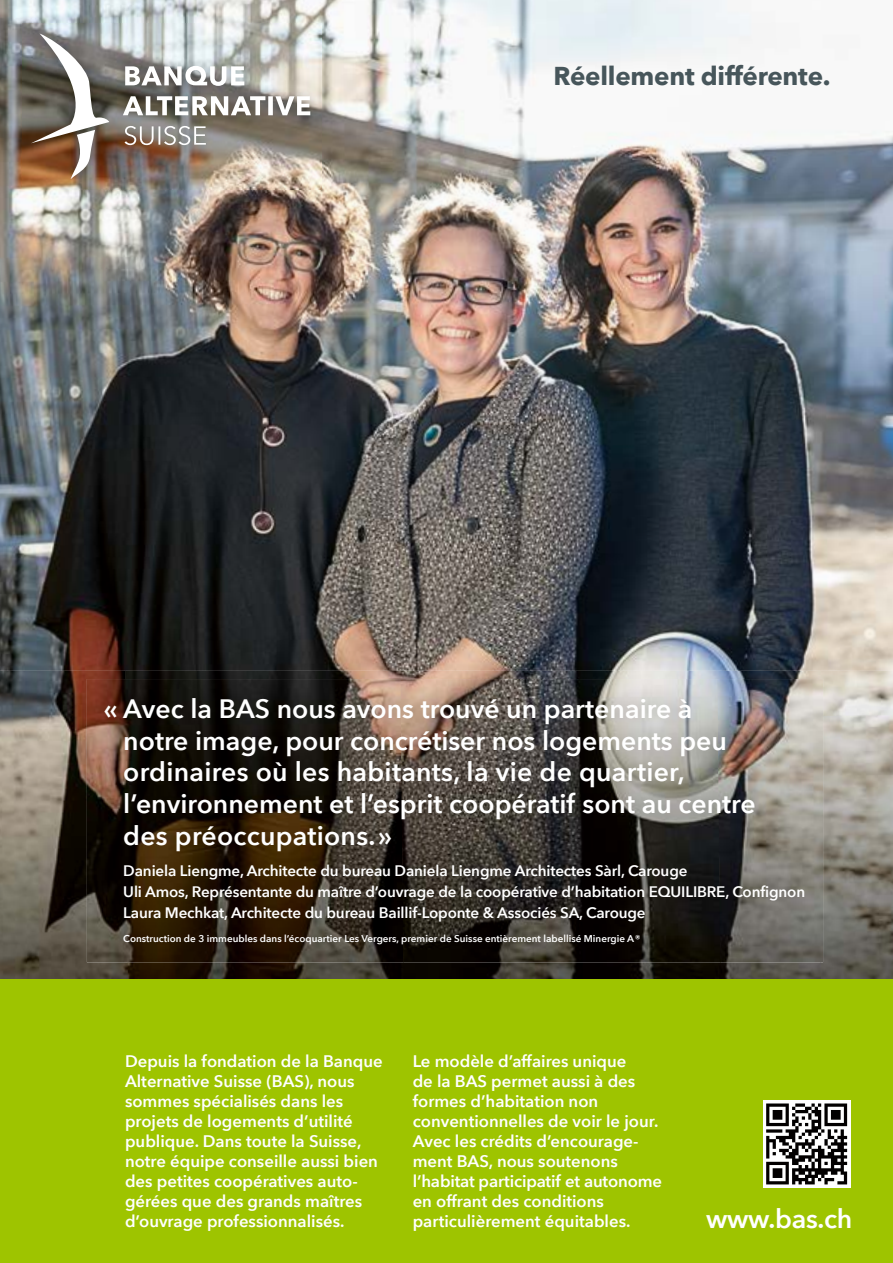
<style>
.page{position:relative;width:893px;height:1263px;background:#fff}
.page>*{position:absolute;margin:0;border:0;box-sizing:border-box;transform-origin:0 0}
.t1{font:600 26.55px/32px "Avenir Next LT Com";color:#fff}
.t2{font:700 25.8px "Avenir Next LT Com";letter-spacing:-.01em;color:#47565b}
.t3{font:600 16.65px/20.1px "Avenir Next LT Com";color:#fff}
.t4{font:600 15.15px/21.3px "Avenir Next LT Com";letter-spacing:-.01em;color:#fff}
.t5{font:600 9.9px "Avenir Next LT Com";color:#fff}
</style>
<div class="page">
<img style="left:0;top:0;width:893px;height:671px">
<img style="left:0;top:671px;width:128px;height:309px">
<img style="left:125px;top:671px;width:768px;height:44px">
<img style="left:821px;top:715px;width:72px;height:265px">
<img style="left:128px;top:962px;width:693px;height:18px">
<div style="left:0;top:980px;width:893px;height:283px;background:#9ec400"></div>
<img style="left:23px;top:23px;width:299px;height:166px">
<svg style="left:31px;top:33px;width:78px;height:146px"></svg>
<svg style="left:125px;top:126px;width:81px;height:19px"></svg>
<svg style="left:123px;top:96px;width:187px;height:19px"></svg>
<svg style="left:125px;top:66px;width:119px;height:20px"></svg>
<div style="left:763px;top:1100px;width:87px;height:88px;background:#fff"></div>
<svg style="left:766px;top:1103px;width:81px;height:81px"></svg>
<img style="left:87px;top:679px;width:314px;height:283px">
<img style="left:401px;top:679px;width:316px;height:283px">
<img style="left:717px;top:679px;width:106px;height:283px">
<h2 class="t2" style="left:553px;top:60px;width:279px">Réellement différente.</h2>
<h1 class="t1" style="left:123px;top:692px;width:634px;text-indent:-19px">« Avec la BAS nous avons trouvé un partenaire à notre image, pour concrétiser nos logements peu ordinaires où les habitants, la vie de quartier, l’environnement et l’esprit coopératif sont au centre des préoccupations. »</h1>
<p class="t4" style="left:123px;top:860px;width:683px">Daniela Liengme, Architecte du bureau Daniela Liengme Architectes Sàrl, Carouge<br>Uli Amos, Représentante du maître d’ouvrage de la coopérative d’habitation EQUILIBRE, Confignon<br>Laura Mechkat, Architecte du bureau Baillif-Loponte &amp; Associés SA, Carouge</p>
<p class="t5" style="left:123px;top:932px;width:519px">Construction de 3 immeubles dans l’écoquartier Les Vergers, premier de Suisse entièrement labellisé Minergie A®</p>
<p class="t3" style="left:125px;top:1051px;width:259px">Depuis la fondation de la Banque<br>Alternative Suisse (BAS), nous sommes spécialisés dans les projets de logements d’utilité publique. Dans toute la Suisse, notre équipe conseille aussi bien des petites coopératives auto&shy;gérées que des grands maîtres d’ouvrage professionnalisés.</p>
<p class="t3" style="left:413px;top:1051px;width:251px">Le modèle d’affaires unique<br>de la BAS permet aussi à des formes d’habitation non conventionnelles de voir le jour.<br>Avec les crédits d’encourage&shy;ment BAS, nous soutenons l’habitat participatif et autonome en offrant des conditions particulièrement équitables.</p>
<h1 class="t1" style="left:706px;top:1202px;width:148px">www.bas.ch</h1>
</div>
